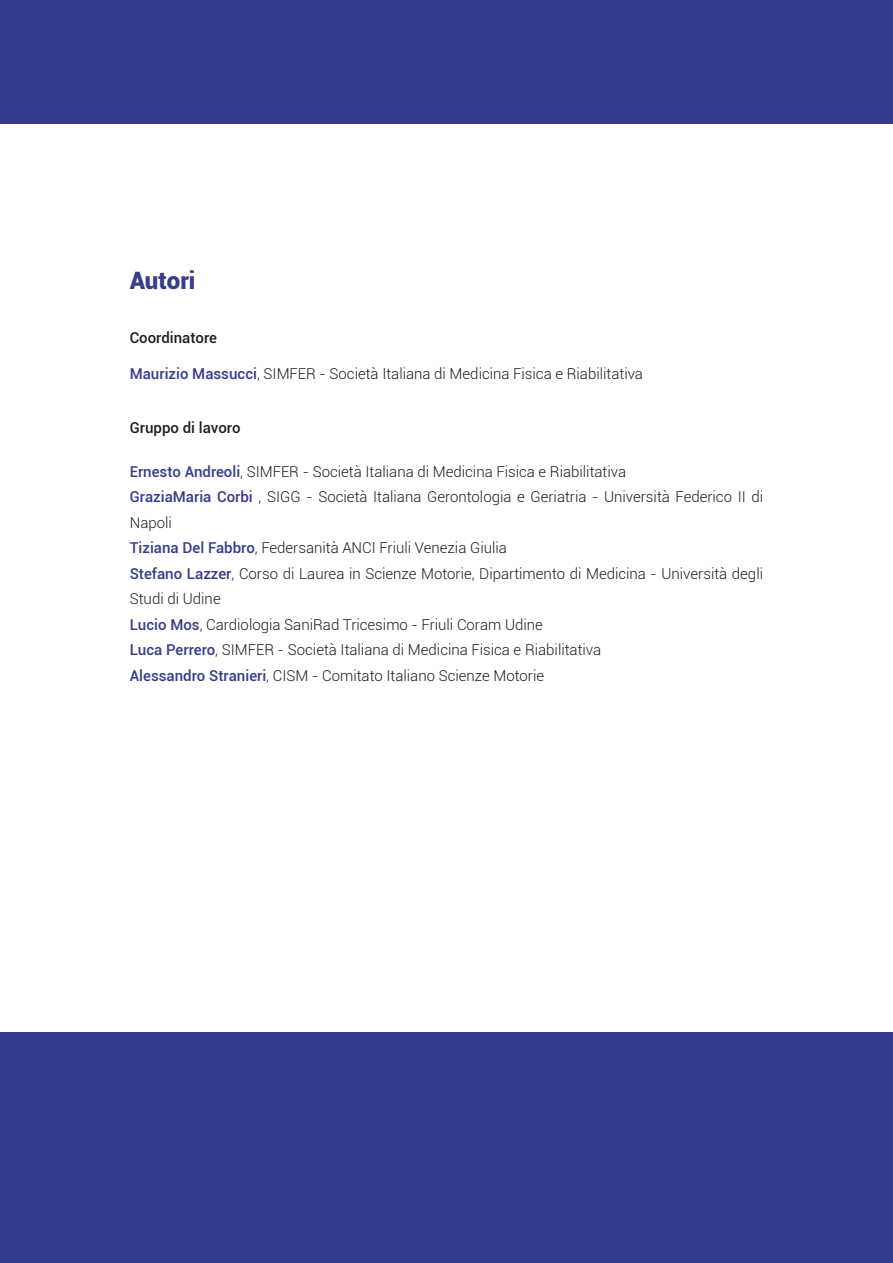
<style>
.page{position:relative;width:893px;height:1263px;background:#fff}
.page>*{position:absolute;margin:0;border:0;box-sizing:border-box;transform-origin:0 0}
.t1{font:900 24px "Roboto";color:#373c8b}
.t2{font:300 15px/25.5px "Roboto";color:#1d1d1b}
.t3{font:500 15px "Roboto";color:#1d1d1b}
.s1{font-weight:500;color:#353b8b}
</style>
<div class="page">
<div style="left:0;top:1032px;width:893px;height:231px;background:#353b8c"></div>
<div style="left:0;top:0;width:893px;height:124px;background:#353b8c"></div>
<h1 class="t1" style="left:130px;top:264px;width:67px">Autori</h1>
<p class="t3" style="left:130px;top:327px;width:89px">Coordinatore</p>
<p class="t2" style="left:130px;top:361px;width:515px"><span class="s1">Maurizio Massucci</span>, SIMFER - Società Italiana di Medicina Fisica e Riabilitativa</p>
<p class="t3" style="left:130px;top:417px;width:112px">Gruppo di lavoro</p>
<p class="t2" style="left:130px;top:458px;width:635px"><span class="s1">Ernesto Andreoli</span>, SIMFER - Società Italiana di Medicina Fisica e Riabilitativa<br><span class="s1">GraziaMaria Corbi</span> , SIGG - Società Italiana Gerontologia e Geriatria - Università Federico II di Napoli<br><span class="s1">Tiziana Del Fabbro</span>, Federsanità ANCI Friuli Venezia Giulia<br><span class="s1">Stefano Lazzer</span>, Corso di Laurea in Scienze Motorie, Dipartimento di Medicina - Università degli Studi di Udine<br><span class="s1">Lucio Mos</span>, Cardiologia SaniRad Tricesimo - Friuli Coram Udine<br><span class="s1">Luca Perrero</span>, SIMFER - Società Italiana di Medicina Fisica e Riabilitativa<br><span class="s1">Alessandro Stranieri</span>, CISM - Comitato Italiano Scienze Motorie</p>
</div>
